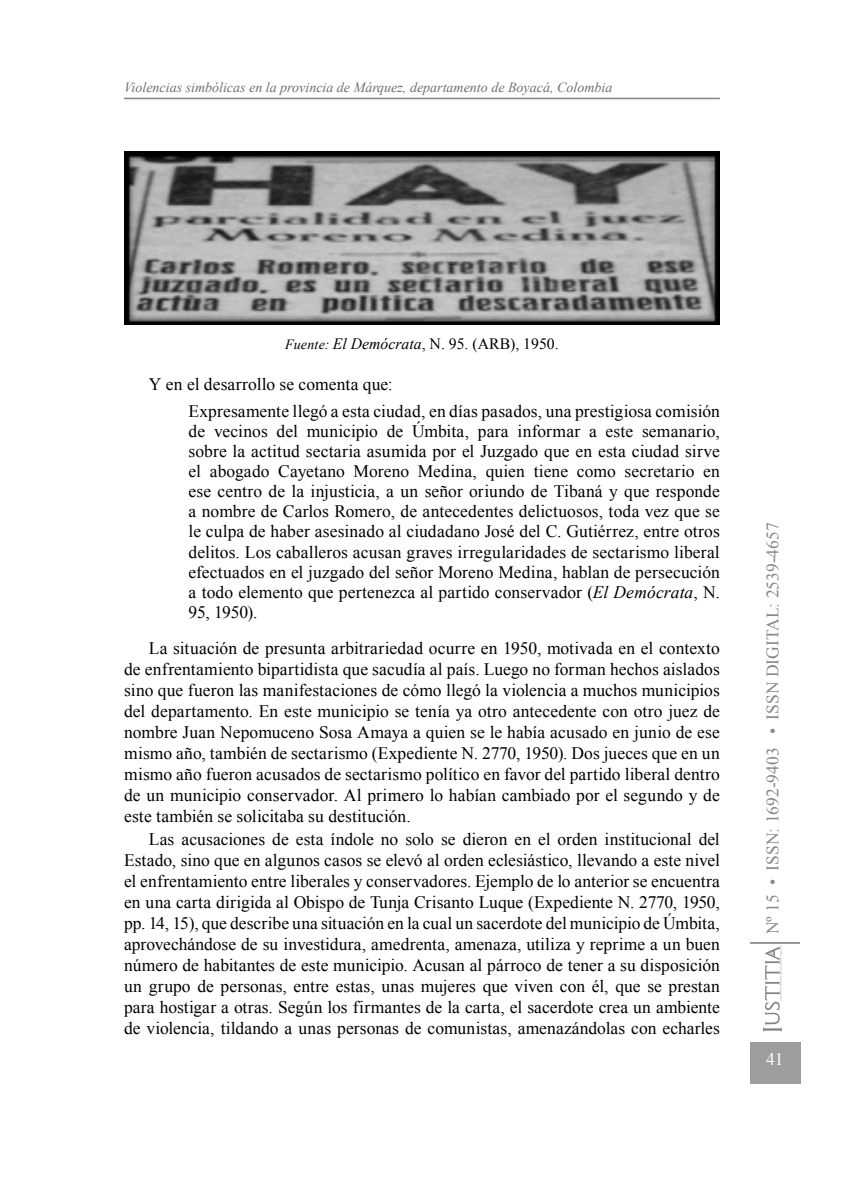
<style>
.page{position:relative;width:844px;height:1191px;background:#fff}
.page>*{position:absolute;margin:0;border:0;box-sizing:border-box;transform-origin:0 0}
.t1{font:17.5px/21px "Times New Roman";letter-spacing:.005em;color:#000;text-align:justify}
.t2{font:17.5px "Times New Roman";color:#878787}
.t3{font:17.5px "Times New Roman";color:#fff}
.t4{font:15.75px "Times New Roman";color:#000}
.t5{font:italic 14px "Times New Roman";color:#706f6f}
.s1{font-style:italic;font-size:14px}
.s2{font-style:italic}
</style>
<div class="page">
<hr style="left:124px;top:98px;width:595px;height:1px;background:#878787">
<div style="left:749px;top:1042px;width:51px;height:42px;background:#9d9d9c"></div>
<svg style="left:763px;top:946px;width:19px;height:85px"></svg>
<hr style="left:749px;top:942px;width:50px;height:1px;background:#878787">
<img style="left:124px;top:151px;width:595px;height:173px">
<p class="t5" style="left:124px;top:78px;width:489px">Violencias simbólicas en la provincia de Márquez, departamento de Boyacá, Colombia</p>
<p class="t4" style="left:285px;top:333px;width:275px"><span class="s1">Fuente:</span> <span class="s2">El Demócrata</span>, N. 95. (ARB), 1950.</p>
<p class="t1" style="left:189px;top:370px;width:532px;line-height:26.6px;text-indent:-40px">Y en el desarrollo se comenta que:<br>Expresamente llegó a esta ciudad, en días pasados, una prestigiosa comisión</p>
<p class="t1" style="left:188px;top:420px;width:532px;line-height:20.1px">de vecinos del municipio de Úmbita, para informar a este semanario, sobre la actitud sectaria asumida por el Juzgado que en esta ciudad sirve el abogado Cayetano Moreno Medina, quien tiene como secretario en ese centro de la injusticia, a un señor oriundo de Tibaná y que responde a nombre de Carlos Romero, de antecedentes delictuosos, toda vez que se le culpa de haber asesinado al ciudadano José del C. Gutiérrez, entre otros delitos. Los caballeros acusan graves irregularidades de sectarismo liberal efectuados en el juzgado del señor Moreno Medina, hablan de persecución a todo elemento que pertenezca al partido conservador (<span class="s2">El Demócrata</span>, N.<br>95, 1950).</p>
<p class="t1" style="left:124px;top:637px;width:597px;text-indent:25px">La situación de presunta arbitrariedad ocurre en 1950, motivada en el contexto de enfrentamiento bipartidista que sacudía al país. Luego no forman hechos aislados sino que fueron las manifestaciones de cómo llegó la violencia a muchos municipios del departamento. En este municipio se tenía ya otro antecedente con otro juez de nombre Juan Nepomuceno Sosa Amaya a quien se le había acusado en junio de ese mismo año, también de sectarismo (Expediente N. 2770, 1950). Dos jueces que en un mismo año fueron acusados de sectarismo político en favor del partido liberal dentro de un municipio conservador. Al primero lo habían cambiado por el segundo y de este también se solicitaba su destitución.</p>
<p class="t1" style="left:124px;top:828px;width:597px;text-indent:25px">Las acusaciones de esta índole no solo se dieron en el orden institucional del Estado, sino que en algunos casos se elevó al orden eclesiástico, llevando a este nivel el enfrentamiento entre liberales y conservadores. Ejemplo de lo anterior se encuentra en una carta dirigida al Obispo de Tunja Crisanto Luque (Expediente N. 2770, 1950, pp. 14, 15), que describe una situación en la cual un sacerdote del municipio de Úmbita, aprovechándose de su investidura, amedrenta, amenaza, utiliza y reprime a un buen número de habitantes de este municipio. Acusan al párroco de tener a su disposición un grupo de personas, entre estas, unas mujeres que viven con él, que se prestan para hostigar a otras. Según los firmantes de la carta, el sacerdote crea un ambiente de violencia, tildando a unas personas de comunistas, amenazándolas con echarles</p>
<p class="t2" style="left:760px;top:934px;width:413px;rotate:-90deg">Nº 15 • ISSN: 1692-9403 • ISSN DIGITAL: 2539-4657</p>
<p class="t3" style="left:766px;top:1047px;width:19px">41</p>
</div>
